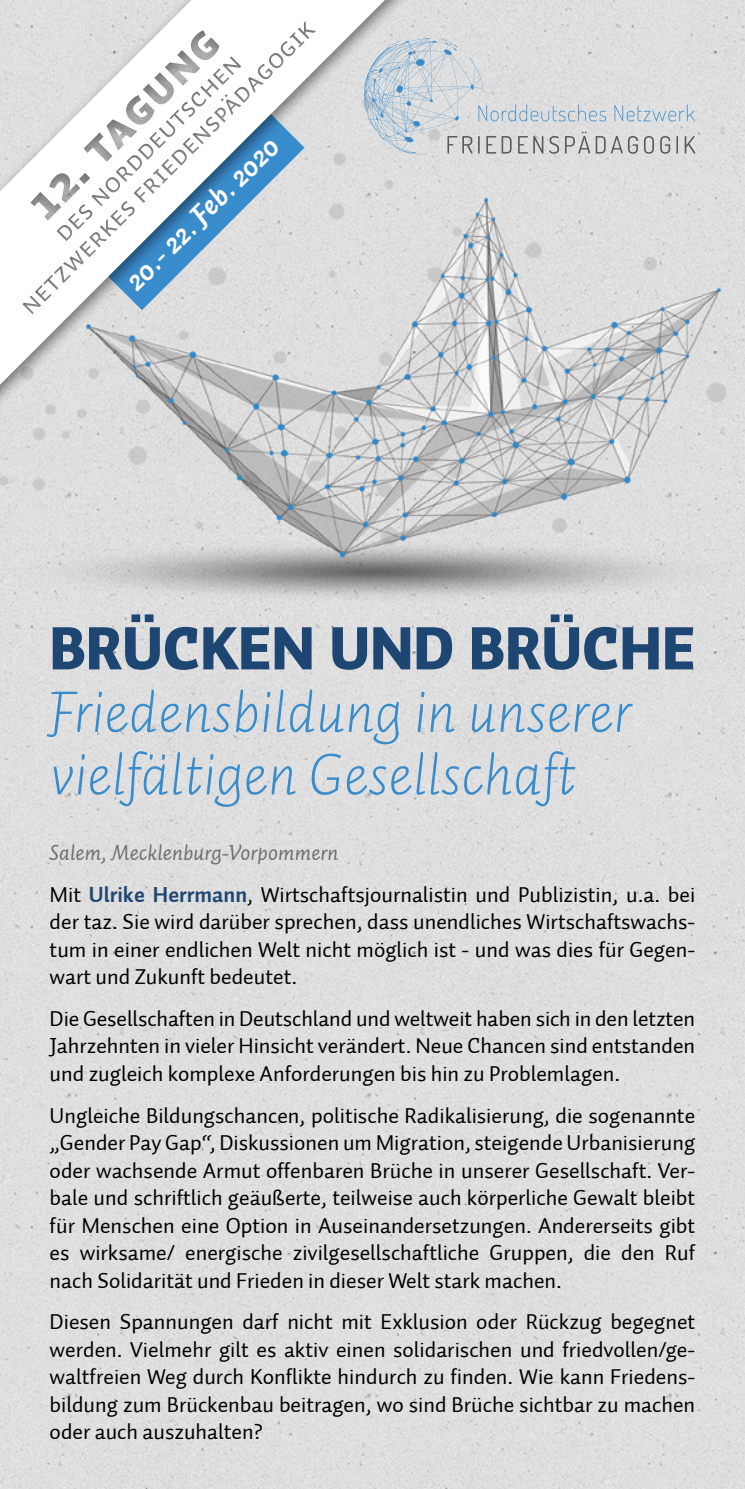
<style>
.page{position:relative;width:745px;height:1489px;background:#fff}
.page>*{position:absolute;margin:0;border:0;box-sizing:border-box;transform-origin:0 0}
.t1{font:60px/62.5px "Auto 2 Light Italic LF";color:#398ccb}
.t2{font:900 60px "Auto 2";letter-spacing:.005em;color:#1e4672}
.t3{font:italic 700 29.75px "Auto 2";color:#fff}
.t4{font:22px/27.5px "Auto 2 Regular LF";color:#000;text-align:justify}
.t5{font:italic 22px "Auto 2";color:#706f6f}
.s1{font-family:"Auto 2 Bold LF";color:#1e4672}
</style>
<div class="page">
<img style="left:0;top:0;width:744px;height:1488px">
<svg style="left:422px;top:38px;width:272px;height:117px"></svg>
<div style="left:0;top:0;width:422px;height:429px;background:#000;opacity:.5"></div>
<svg style="left:0;top:0;width:411px;height:411px;fill:#dfdfdf"></svg>
<p class="t3" style="left:116px;top:271px;width:205px;rotate:-45deg">20.- 22. Feb. 2020</p>
<p class="t2" style="left:50px;top:609px;width:646px">BRÜCKEN UND BRÜCHE</p>
<p class="t1" style="left:50px;top:685px;width:583px">Friedensbildung in unserer vielfältigen Gesellschaft</p>
<p class="t5" style="left:50px;top:838px;width:290px">Salem, Mecklenburg-Vorpommern</p>
<p class="t4" style="left:50px;top:880px;width:646px">Mit <span class="s1">Ulrike Herrmann</span>, Wirtschaftsjournalistin und Publizistin, u.a. bei der taz. Sie wird darüber sprechen, dass unendliches Wirtschaftswachs&shy;tum in einer endlichen Welt nicht möglich ist - und was dies für Gegen&shy;wart und Zukunft bedeutet.</p>
<p class="t4" style="left:50px;top:1004px;width:646px">Die Gesellschaften in Deutschland und weltweit haben sich in den letzten Jahrzehnten in vieler Hinsicht verändert. Neue Chancen sind entstanden und zugleich komplexe Anforderungen bis hin zu Problemlagen.</p>
<p class="t4" style="left:50px;top:1101px;width:646px">Ungleiche Bildungschancen, politische Radikalisierung, die sogenannte „Gender Pay Gap“, Diskussionen um Migration, steigende Urbanisierung oder wachsende Armut offenbaren Brüche in unserer Gesellschaft. Ver&shy;bale und schriftlich geäußerte, teilweise auch körperliche Gewalt bleibt für Menschen eine Option in Auseinandersetzungen. Andererseits gibt es wirksame/ energische zivilgesellschaftliche Gruppen, die den Ruf nach Solidarität und Frieden in dieser Welt stark machen.</p>
<p class="t4" style="left:50px;top:1308px;width:646px">Diesen Spannungen darf nicht mit Exklusion oder Rückzug begegnet werden. Vielmehr gilt es aktiv einen solidarischen und friedvollen/ge&shy;waltfreien Weg durch Konflikte hindurch zu finden. Wie kann Friedens&shy;bildung zum Brückenbau beitragen, wo sind Brüche sichtbar zu machen oder auch auszuhalten?</p>
</div>
